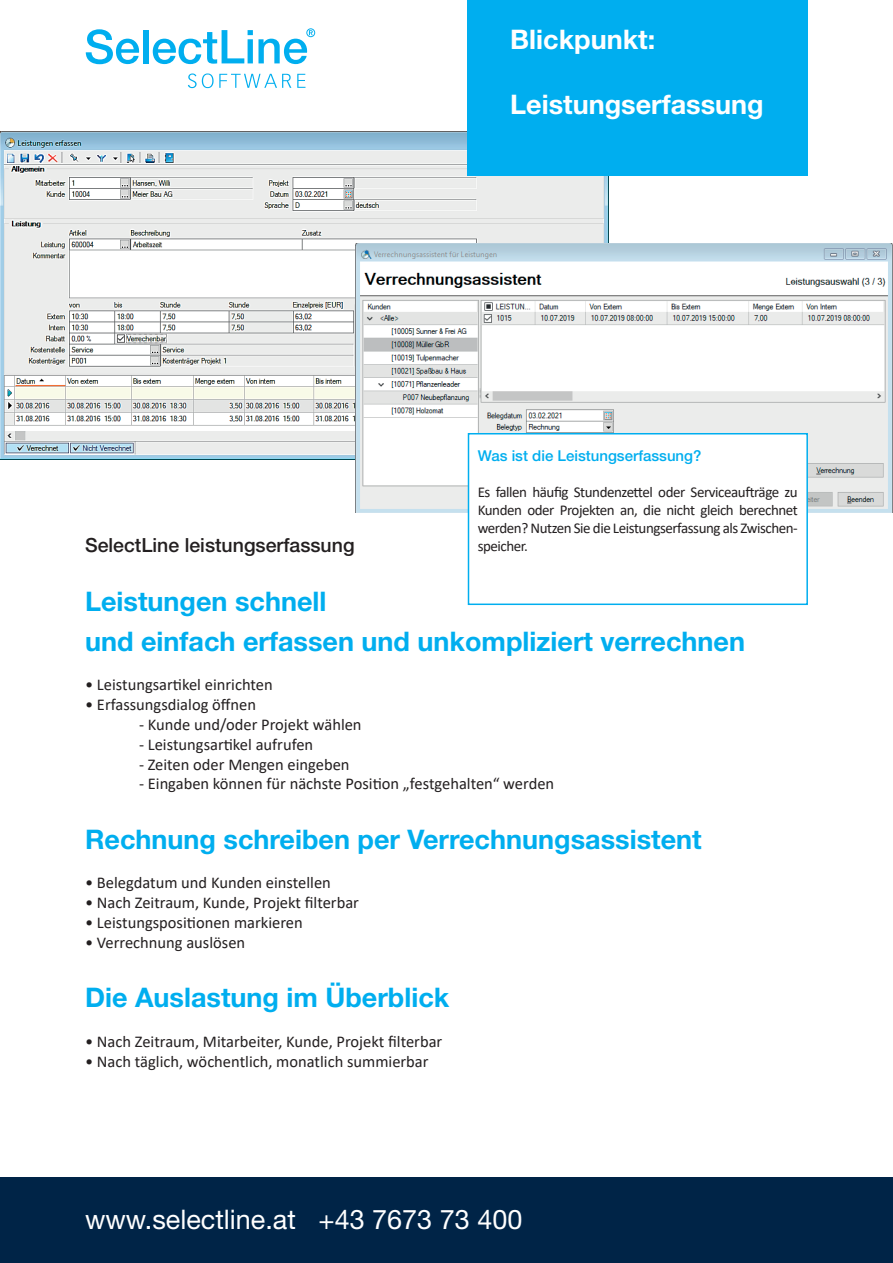
<style>
.page{position:relative;width:893px;height:1263px;background:#fff}
.page>*{position:absolute;margin:0;border:0;box-sizing:border-box;transform-origin:0 0}
.t1{font:700 27px/39.6px "Helvetica Neue LT Pro";color:#00aeef}
.t2{font:27px "Helvetica Neue LT Pro";color:#fff}
.t3{font:700 27px "Helvetica Neue LT Pro";color:#fff}
.t4{font:500 19.5px "Helvetica Neue LT Pro";color:#231f20}
.t5{font:16.5px "Calibri";color:#231f20}
.t6{font:15px/18px "Calibri";letter-spacing:-.03em;color:#231f20;text-align:justify}
.t7{font:500 15px "Helvetica Neue LT Pro";color:#00aeef}
</style>
<div class="page">
<img style="left:0;top:132px;width:608px;height:328px">
<img style="left:356px;top:244px;width:537px;height:268px">
<div style="left:0;top:1178px;width:893px;height:85px;background:#002447"></div>
<div style="left:468px;top:0;width:340px;height:176px;background:#00aeef"></div>
<svg style="left:86px;top:29px;width:54px;height:35px"></svg>
<div style="left:143px;top:30px;width:5px;height:33px;background:#00aeef"></div>
<svg style="left:188px;top:73px;width:103px;height:15px"></svg>
<svg style="left:297px;top:74px;width:8px;height:14px"></svg>
<svg style="left:153px;top:28px;width:162px;height:36px"></svg>
<div style="left:468px;top:434px;width:339px;height:170px;background:#fff"></div>
<div style="left:468px;top:433px;width:340px;height:172px;border:2px solid #00aeef"></div>
<h1 class="t3" style="left:510px;top:23px;width:146px">Blickpunkt:</h1>
<h1 class="t3" style="left:510px;top:88px;width:255px">Leistungserfassung</h1>
<p class="t7" style="left:478px;top:447px;width:225px">Was ist die Leistungserfassung?</p>
<p class="t6" style="left:478px;top:483px;width:322px">Es fallen häufig Stundenzettel oder Serviceaufträge zu Kunden oder Projekten an, die nicht gleich berechnet werden? Nutzen Sie die Leistungserfassung als Zwischen&shy;speicher.</p>
<p class="t4" style="left:85px;top:533px;width:271px">SelectLine leistungserfassung</p>
<h1 class="t1" style="left:85px;top:581px;width:662px">Leistungen schnell<br>und einfach erfassen und unkompliziert verrechnen</h1>
<p class="t5" style="left:85px;top:673px;width:189px">• Leistungsartikel einrichten</p>
<p class="t5" style="left:85px;top:693px;width:173px">• Erfassungsdialog öffnen</p>
<p class="t5" style="left:139px;top:713px;width:224px">- Kunde und/oder Projekt wählen</p>
<p class="t5" style="left:139px;top:733px;width:176px">- Leistungsartikel aufrufen</p>
<p class="t5" style="left:139px;top:753px;width:212px">- Zeiten oder Mengen eingeben</p>
<p class="t5" style="left:139px;top:772px;width:417px">- Eingaben können für nächste Position „festgehalten“ werden</p>
<h1 class="t1" style="left:85px;top:819px;width:618px">Rechnung schreiben per Verrechnungsassistent</h1>
<p class="t5" style="left:85px;top:871px;width:247px">• Belegdatum und Kunden einstellen</p>
<p class="t5" style="left:85px;top:891px;width:275px">• Nach Zeitraum, Kunde, Projekt filterbar</p>
<p class="t5" style="left:85px;top:911px;width:219px">• Leistungspositionen markieren</p>
<p class="t5" style="left:85px;top:931px;width:162px">• Verrechnung auslösen</p>
<h1 class="t1" style="left:85px;top:977px;width:366px">Die Auslastung im Überblick</h1>
<p class="t5" style="left:85px;top:1030px;width:359px">• Nach Zeitraum, Mitarbeiter, Kunde, Projekt filterbar</p>
<p class="t5" style="left:85px;top:1050px;width:345px">• Nach täglich, wöchentlich, monatlich summierbar</p>
<h1 class="t2" style="left:85px;top:1203px;width:439px">www.selectline.at +43 7673 73 400</h1>
</div>
